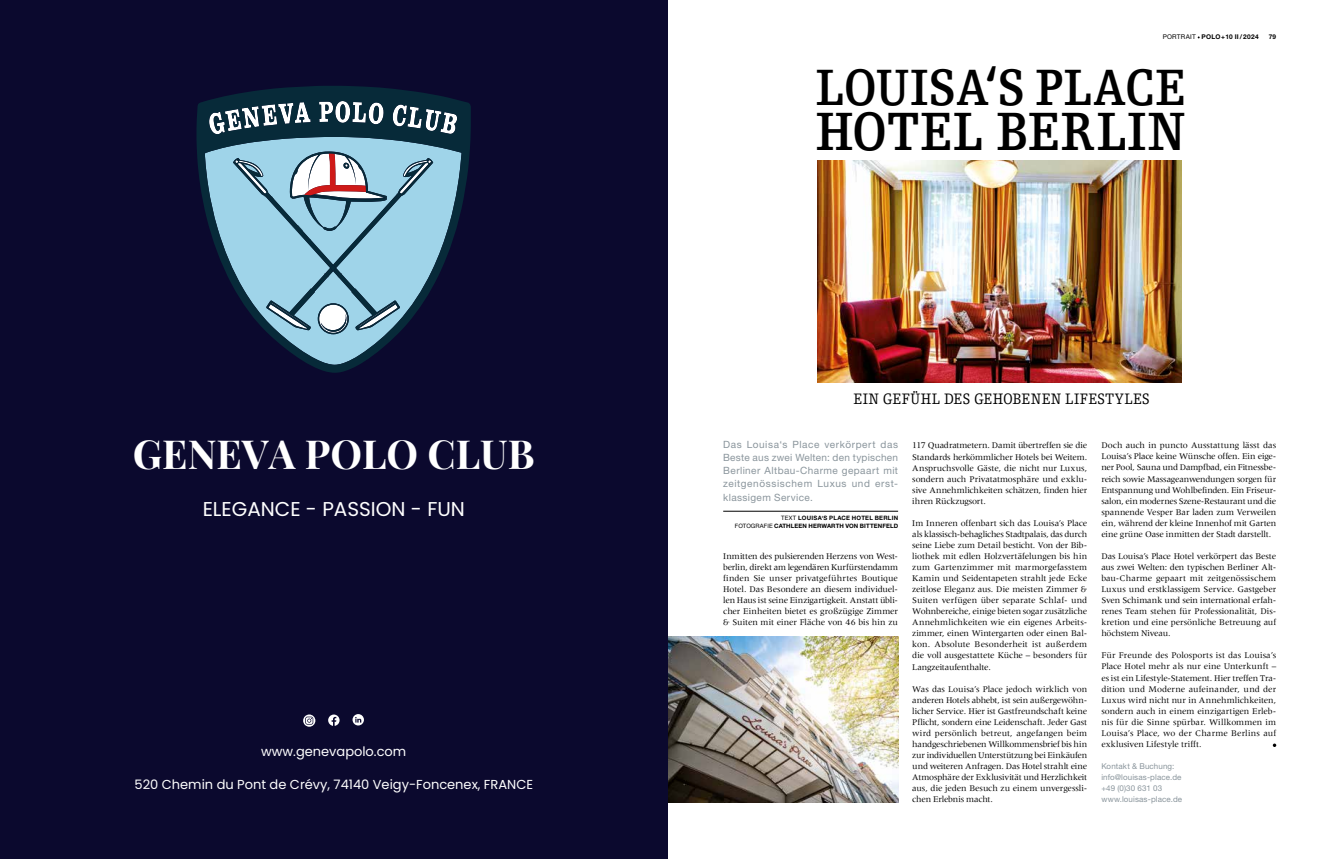
<style>
.page{position:relative;width:1333px;height:859px;background:#fff}
.page>*{position:absolute;margin:0;border:0;box-sizing:border-box;transform-origin:0 0}
.t1{font:700 57px "Egyptienne FLT Std";letter-spacing:.005em;color:#000;scale:.85 1}
.t2{font:700 54px "Egyptienne FLT Std";letter-spacing:.005em;color:#000;scale:.85 1}
.t3{font:700 40px "Playfair Display";color:#fff}
.t4{font:20px "Poppins";color:#fff}
.t5{font:16px "Egyptienne FLT Std";letter-spacing:.01em;color:#000;scale:.85 1}
.t6{font:13px "Poppins";color:#fff}
.t7{font:10px/13px "Helvetica Neue LT Pro";letter-spacing:.06em;color:#8a959c;text-align:justify}
.t8{font:9px/11.1px "Meridien LT Pro";letter-spacing:-.015em;color:#000;text-align:justify}
.t9{font:8px/11.1px "Helvetica Neue LT Pro";letter-spacing:.015em;color:#8a959c}
.t10{font:700 6.5px "Helvetica Neue LT Pro";letter-spacing:.04em;color:#000}
.t11{font:700 6px/8px "Helvetica Neue LT Pro";letter-spacing:.025em;color:#000;text-align:right}
.s1{font-weight:400}
</style>
<div class="page">
<img style="left:817px;top:161px;width:364px;height:221px">
<svg style="left:1272px;top:743px;width:4px;height:4px"></svg>
<hr style="left:723px;top:511px;width:175px;height:1px;background:#000">
<img style="left:668px;top:636px;width:230px;height:166px">
<div style="left:0;top:0;width:668px;height:859px;background:#0b092e"></div>
<svg style="left:303px;top:714px;width:12px;height:13px"></svg>
<svg style="left:328px;top:714px;width:11px;height:12px"></svg>
<svg style="left:352px;top:714px;width:12px;height:11px"></svg>
<svg style="left:196px;top:86px;width:275px;height:287px;fill:#082a39"></svg>
<svg style="left:205px;top:140px;width:256px;height:225px"></svg>
<svg style="left:209px;top:102px;width:102px;height:32px;background:#546b76"></svg>
<svg style="left:319px;top:101px;width:64px;height:23px"></svg>
<svg style="left:393px;top:104px;width:64px;height:30px;background:#576d78"></svg>
<svg style="left:233px;top:152px;width:200px;height:182px;background:#8cb3c6"></svg>
<h3 class="t3" style="left:133px;top:423px;width:403px">GENEVA POLO CLUB</h3>
<h3 class="t4" style="left:203px;top:497px;width:264px">ELEGANCE - PASSION - FUN</h3>
<h3 class="t6" style="left:261px;top:744px;width:146px">www.genevapolo.com</h3>
<h3 class="t6" style="left:135px;top:777px;width:400px">520 Chemin du Pont de Crévy, 74140 Veigy-Foncenex, FRANCE</h3>
<p class="t10" style="left:1162px;top:33px;width:115px"><span class="s1">PORTRAIT</span> POLO+10 II/ 2024 79</p>
<h2 class="t2" style="left:815px;top:58px;width:437px">LOUISA‘S PLACE</h2>
<h1 class="t1" style="left:815px;top:100px;width:436px">HOTEL BERLIN</h1>
<h3 class="t5" style="left:853px;top:390px;width:350px">EIN GEFÜHL DES GEHOBENEN LIFESTYLES</h3>
<p class="t7" style="left:723px;top:438px;width:176px">Das Louisa‘s Place verkörpert das Beste aus zwei Welten: den typischen Berliner Altbau-Charme gepaart mit zeitgenössischem Luxus und erst&shy;klassigem Service.</p>
<p class="t11" style="left:735px;top:514px;width:165px"><span class="s1">TEXT</span> LOUISA‘S PLACE HOTEL BERLIN<br><span class="s1">FOTOGRAFIE</span> CATHLEEN HERWARTH VON BITTENFELD</p>
<p class="t8" style="left:723px;top:551px;width:176px">Inmitten des pulsierenden Herzens von West&shy;berlin, direkt am legendären Kurfürstendamm finden Sie unser privatgeführtes Boutique Hotel. Das Besondere an diesem individuel&shy;len Haus ist seine Einzigartigkeit. Anstatt übli&shy;cher Einheiten bietet es großzügige Zimmer &amp; Suiten mit einer Fläche von 46 bis hin zu</p>
<p class="t8" style="left:912px;top:440px;width:176px">117 Quadratmetern. Damit übertreffen sie die Standards herkömmlicher Hotels bei Weitem.<br>Anspruchsvolle Gäste, die nicht nur Luxus, sondern auch Privatatmosphäre und exklu&shy;sive Annehmlichkeiten schätzen, finden hier ihren Rückzugsort.</p>
<p class="t8" style="left:912px;top:517px;width:176px">Im Inneren offenbart sich das Louisa’s Place als klassisch-behagliches Stadtpalais, das durch seine Liebe zum Detail besticht. Von der Bib&shy;liothek mit edlen Holzvertäfelungen bis hin zum Gartenzimmer mit marmorgefasstem Kamin und Seidentapeten strahlt jede Ecke zeitlose Eleganz aus. Die meisten Zimmer &amp; Suiten verfügen über separate Schlaf- und Wohnbereiche, einige bieten sogar zusätzliche Annehmlichkeiten wie ein eigenes Arbeits&shy;zimmer, einen Wintergarten oder einen Bal&shy;kon. Absolute Besonderheit ist außerdem die voll ausgestattete Küche – besonders für Langzeitaufenthalte.</p>
<p class="t8" style="left:912px;top:683px;width:176px">Was das Louisa’s Place jedoch wirklich von anderen Hotels abhebt, ist sein außergewöhn&shy;licher Service. Hier ist Gastfreundschaft keine Pflicht, sondern eine Leidenschaft. Jeder Gast wird persönlich betreut, angefangen beim handgeschriebenen Willkommensbrief bis hin zur individuellen Unterstützung bei Einkäufen und weiteren Anfragen. Das Hotel strahlt eine Atmosphäre der Exklusivität und Herzlichkeit aus, die jeden Besuch zu einem unvergessli&shy;chen Erlebnis macht.</p>
<p class="t8" style="left:1101px;top:440px;width:176px">Doch auch in puncto Ausstattung lässt das Louisa’s Place keine Wünsche offen. Ein eige&shy;ner Pool, Sauna und Dampfbad, ein Fitnessbe&shy;reich sowie Massageanwendungen sorgen für Entspannung und Wohlbefinden. Ein Friseur&shy;salon, ein modernes Szene-Restaurant und die spannende Vesper Bar laden zum Verweilen ein, während der kleine Innenhof mit Garten eine grüne Oase inmitten der Stadt darstellt.</p>
<p class="t8" style="left:1101px;top:550px;width:176px">Das Louisa’s Place Hotel verkörpert das Beste aus zwei Welten: den typischen Berliner Alt&shy;bau-Charme gepaart mit zeitgenössischem Luxus und erstklassigem Service. Gastgeber Sven Schimank und sein international erfah&shy;renes Team stehen für Professionalität, Dis&shy;kretion und eine persönliche Betreuung auf höchstem Niveau.</p>
<p class="t8" style="left:1101px;top:650px;width:176px">Für Freunde des Polosports ist das Louisa’s Place Hotel mehr als nur eine Unterkunft – es ist ein Lifestyle-Statement. Hier treffen Tra&shy;dition und Moderne aufeinander, und der Luxus wird nicht nur in Annehmlichkeiten, sondern auch in einem einzigartigen Erleb&shy;nis für die Sinne spürbar. Willkommen im Louisa’s Place, wo der Charme Berlins auf exklusiven Lifestyle trifft.</p>
<p class="t9" style="left:1101px;top:760px;width:82px">Kontakt &amp; Buchung: info@louisas-place.de +49 (0)30 631 03 www.louisas-place.de</p>
</div>
